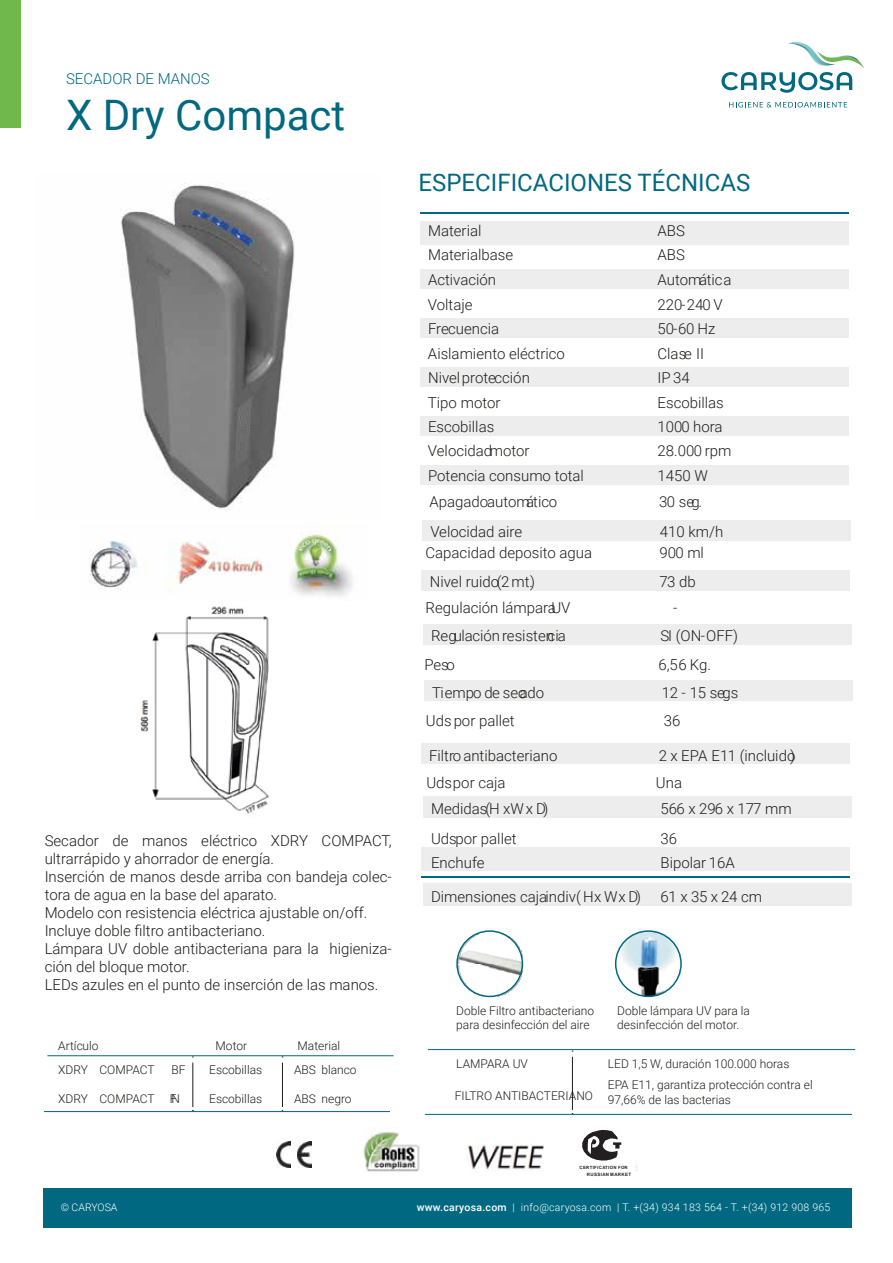
<style>
.page{position:relative;width:893px;height:1263px;background:#fff}
.page>*{position:absolute;margin:0;border:0;box-sizing:border-box;transform-origin:0 0}
.t1{font:42px "Roboto";color:#006880}
.t2{font:24px "Roboto";color:#006880}
.t3{font:300 15px/18px "Roboto";color:#1d1d1b}
.t4{font:300 15px "Roboto";color:#006880}
.t5{font:300 15px "Roboto";letter-spacing:.22em;color:#1d1d1b}
.t6{font:300 12px/14.4px "Roboto";color:#1d1d1b}
.t7{font:300 10.5px "Roboto";letter-spacing:.025em;color:#fff}
.t8{font:300 10.5px "Roboto";color:#fff}
.t9{font:700 4.5px "Arial";letter-spacing:.075em;color:#231f20}
.t10{font:700 4.35px "Arial";letter-spacing:.07em;color:#231f20}
.s1{font-weight:500}
</style>
<div class="page">
<img style="left:362px;top:1127px;width:276px;height:45px">
<div style="left:576px;top:1126px;width:59px;height:58px;background:#fff"></div>
<svg style="left:582px;top:1130px;width:39px;height:30px"></svg>
<img style="left:298px;top:1142px;width:14px;height:25px">
<img style="left:276px;top:1142px;width:14px;height:25px">
<div style="left:44px;top:1188px;width:808px;height:39px;background:#006880"></div>
<div style="left:0;top:0;width:21px;height:128px;background:#71b84c"></div>
<svg style="left:729px;top:102px;width:118px;height:5px"></svg>
<svg style="left:721px;top:42px;width:143px;height:51px"></svg>
<img style="left:140px;top:606px;width:129px;height:208px">
<img style="left:121px;top:183px;width:174px;height:328px">
<div style="left:420px;top:221px;width:428px;height:23px;background:#ededed"></div>
<div style="left:421px;top:847px;width:429px;height:24px;background:#ededed"></div>
<hr style="left:421px;top:876px;width:428px;height:2px;background:#006880">
<div style="left:420px;top:270px;width:428px;height:19px;background:#ededed"></div>
<div style="left:420px;top:318px;width:428px;height:20px;background:#ededed"></div>
<div style="left:420px;top:367px;width:428px;height:20px;background:#ededed"></div>
<div style="left:420px;top:416px;width:428px;height:20px;background:#ededed"></div>
<div style="left:420px;top:465px;width:428px;height:19px;background:#ededed"></div>
<div style="left:422px;top:520px;width:429px;height:21px;background:#ededed"></div>
<div style="left:422px;top:571px;width:428px;height:20px;background:#ededed"></div>
<div style="left:423px;top:624px;width:429px;height:21px;background:#ededed"></div>
<div style="left:424px;top:680px;width:429px;height:21px;background:#ededed"></div>
<div style="left:421px;top:743px;width:429px;height:21px;background:#ededed"></div>
<div style="left:423px;top:796px;width:429px;height:21px;background:#ededed"></div>
<div style="left:423px;top:883px;width:429px;height:23px;background:#ededed"></div>
<hr style="left:420px;top:212px;width:428px;height:2px;background:#006880">
<img style="left:90px;top:523px;width:262px;height:73px">
<hr style="left:47px;top:1055px;width:347px;height:1px;background:#006880">
<hr style="left:44px;top:1111px;width:346px;height:1px;background:#006880">
<hr style="left:428px;top:1049px;width:427px;height:1px;background:#006880">
<hr style="left:425px;top:1114px;width:427px;height:1px;background:#006880">
<img style="left:457px;top:933px;width:65px;height:63px">
<div style="left:456px;top:930px;width:67px;height:67px;border:2px solid #006880;border-radius:50%"></div>
<img style="left:619px;top:931px;width:59px;height:65px">
<div style="left:615px;top:930px;width:67px;height:67px;border:2px solid #006880;border-radius:50%"></div>
<p class="t4" style="left:66px;top:68px;width:145px">SECADOR DE MANOS</p>
<h1 class="t1" style="left:66px;top:85px;width:281px">X Dry Compact</h1>
<p class="t3" style="left:45px;top:831px;width:349px">Secador de manos eléctrico XDRY COMPACT, ultrarrápido y ahorrador de energía.<br>Inserción de manos desde arriba con bandeja colec&shy;tora de agua en la base del aparato.<br>Modelo con resistencia eléctrica ajustable on/off.<br>Incluye doble filtro antibacteriano.<br>Lámpara UV doble antibacteriana para la higieniza&shy;ción del bloque motor.<br>LEDs azules en el punto de inserción de las manos.</p>
<p class="t6" style="left:58px;top:1038px;width:42px">Artículo</p>
<p class="t6" style="left:216px;top:1038px;width:33px">Motor</p>
<p class="t6" style="left:298px;top:1038px;width:44px">Material</p>
<p class="t6" style="left:58px;top:1062px;width:98px">XDRY COMPACT</p>
<p class="t6" style="left:172px;top:1062px;width:16px">BF</p>
<p class="t6" style="left:58px;top:1091px;width:98px">XDRY COMPACT</p>
<p class="t6" style="left:170px;top:1091px;width:12px">FN</p>
<p class="t6" style="left:209px;top:1062px;width:55px">Escobillas</p>
<p class="t6" style="left:209px;top:1091px;width:55px">Escobillas</p>
<p class="t6" style="left:294px;top:1062px;width:64px">ABS blanco</p>
<p class="t6" style="left:294px;top:1091px;width:59px">ABS negro</p>
<h2 class="t2" style="left:419px;top:166px;width:333px">ESPECIFICACIONES TÉCNICAS</h2>
<p class="t3" style="left:428px;top:221px;width:55px">Material</p>
<p class="t3" style="left:658px;top:221px;width:29px">ABS</p>
<p class="t3" style="left:428px;top:245px;width:87px">Materialbase</p>
<p class="t3" style="left:658px;top:245px;width:29px">ABS</p>
<p class="t3" style="left:428px;top:270px;width:70px">Activación</p>
<p class="t3" style="left:658px;top:270px;width:75px">Automática</p>
<p class="t3" style="left:428px;top:295px;width:46px">Voltaje</p>
<p class="t3" style="left:658px;top:295px;width:67px">220-240 V</p>
<p class="t3" style="left:428px;top:319px;width:73px">Frecuencia</p>
<p class="t3" style="left:658px;top:319px;width:59px">50-60 Hz</p>
<p class="t3" style="left:428px;top:344px;width:139px">Aislamiento eléctrico</p>
<p class="t3" style="left:658px;top:344px;width:48px">Clase II</p>
<p class="t3" style="left:428px;top:368px;width:103px">Nivelprotección</p>
<p class="t3" style="left:658px;top:368px;width:34px">IP 34</p>
<p class="t3" style="left:428px;top:393px;width:74px">Tipo motor</p>
<p class="t3" style="left:658px;top:393px;width:68px">Escobillas</p>
<p class="t3" style="left:428px;top:417px;width:68px">Escobillas</p>
<p class="t3" style="left:658px;top:417px;width:67px">1000 hora</p>
<p class="t3" style="left:428px;top:442px;width:103px">Velocidadmotor</p>
<p class="t3" style="left:658px;top:442px;width:75px">28.000 rpm</p>
<p class="t3" style="left:428px;top:466px;width:157px">Potencia consumo total</p>
<p class="t3" style="left:658px;top:466px;width:52px">1450 W</p>
<p class="t3" style="left:429px;top:492px;width:129px">Apagadoautomático</p>
<p class="t3" style="left:659px;top:492px;width:45px">30 seg.</p>
<p class="t3" style="left:430px;top:522px;width:93px">Velocidad aire</p>
<p class="t3" style="left:660px;top:522px;width:65px">410 km/h</p>
<p class="t3" style="left:430px;top:572px;width:107px">Nivel ruido(2mt.)</p>
<p class="t3" style="left:659px;top:572px;width:38px">73 db</p>
<p class="t3" style="left:425px;top:543px;width:168px">Capacidad deposito agua</p>
<p class="t3" style="left:660px;top:543px;width:46px">900 ml</p>
<p class="t3" style="left:425px;top:598px;width:146px">Regulación lámparaUV</p>
<p class="t3" style="left:673px;top:598px;width:6px">-</p>
<p class="t3" style="left:431px;top:626px;width:136px">Regulaciónresistencia</p>
<p class="t3" style="left:661px;top:626px;width:79px">SI (ON-OFF)</p>
<p class="t3" style="left:424px;top:655px;width:32px">Peso</p>
<p class="t3" style="left:658px;top:655px;width:54px">6,56 Kg.</p>
<p class="t3" style="left:432px;top:683px;width:114px">Tiempo de secado</p>
<p class="t3" style="left:662px;top:683px;width:78px">12 - 15 segs</p>
<p class="t3" style="left:426px;top:711px;width:90px">Udspor pallet</p>
<p class="t3" style="left:664px;top:711px;width:18px">36</p>
<p class="t3" style="left:429px;top:746px;width:130px">Filtroantibacteriano</p>
<p class="t3" style="left:659px;top:746px;width:138px">2 x EPA E11 (incluido)</p>
<p class="t3" style="left:426px;top:773px;width:81px">Udspor caja</p>
<p class="t3" style="left:656px;top:773px;width:28px">Una</p>
<p class="t3" style="left:431px;top:799px;width:119px">Medidas(H xWx D)</p>
<p class="t3" style="left:661px;top:799px;width:133px">566 x 296 x 177 mm</p>
<p class="t3" style="left:431px;top:829px;width:87px">Udspor pallet</p>
<p class="t3" style="left:661px;top:829px;width:18px">36</p>
<p class="t3" style="left:431px;top:853px;width:55px">Enchufe</p>
<p class="t3" style="left:661px;top:853px;width:76px">Bipolar 16A</p>
<p class="t3" style="left:431px;top:887px;width:211px">Dimensiones caja indiv( Hx Wx D)</p>
<p class="t5" style="left:661px;top:886px;width:103px">61x35x24cm</p>
<p class="t6" style="left:456px;top:1003px;width:139px">Doble Filtro antibacteriano para desinfección del aire</p>
<p class="t6" style="left:617px;top:1003px;width:134px">Doble lámpara UV para la desinfección del motor.</p>
<p class="t6" style="left:456px;top:1056px;width:73px">LAMPARA UV</p>
<p class="t6" style="left:608px;top:1056px;width:183px">LED 1,5 W, duración 100.000 horas</p>
<p class="t6" style="left:455px;top:1088px;width:140px">FILTRO ANTIBACTERIANO</p>
<p class="t6" style="left:608px;top:1077px;width:206px">EPA E11, garantiza protección contra el<br>97,66% de las bacterias</p>
<p class="t10" style="left:579px;top:1164px;width:50px">CERTIFICATION FOR</p>
<p class="t9" style="left:587px;top:1171px;width:46px">RUSSIAN MARKET</p>
<p class="t8" style="left:61px;top:1200px;width:58px">© CARYOSA</p>
<p class="t7" style="left:417px;top:1200px;width:415px"><span class="s1">www.caryosa.com</span> | info@caryosa.com | T. +(34) 934 183 564 - T. +(34) 912 908 965</p>
</div>
